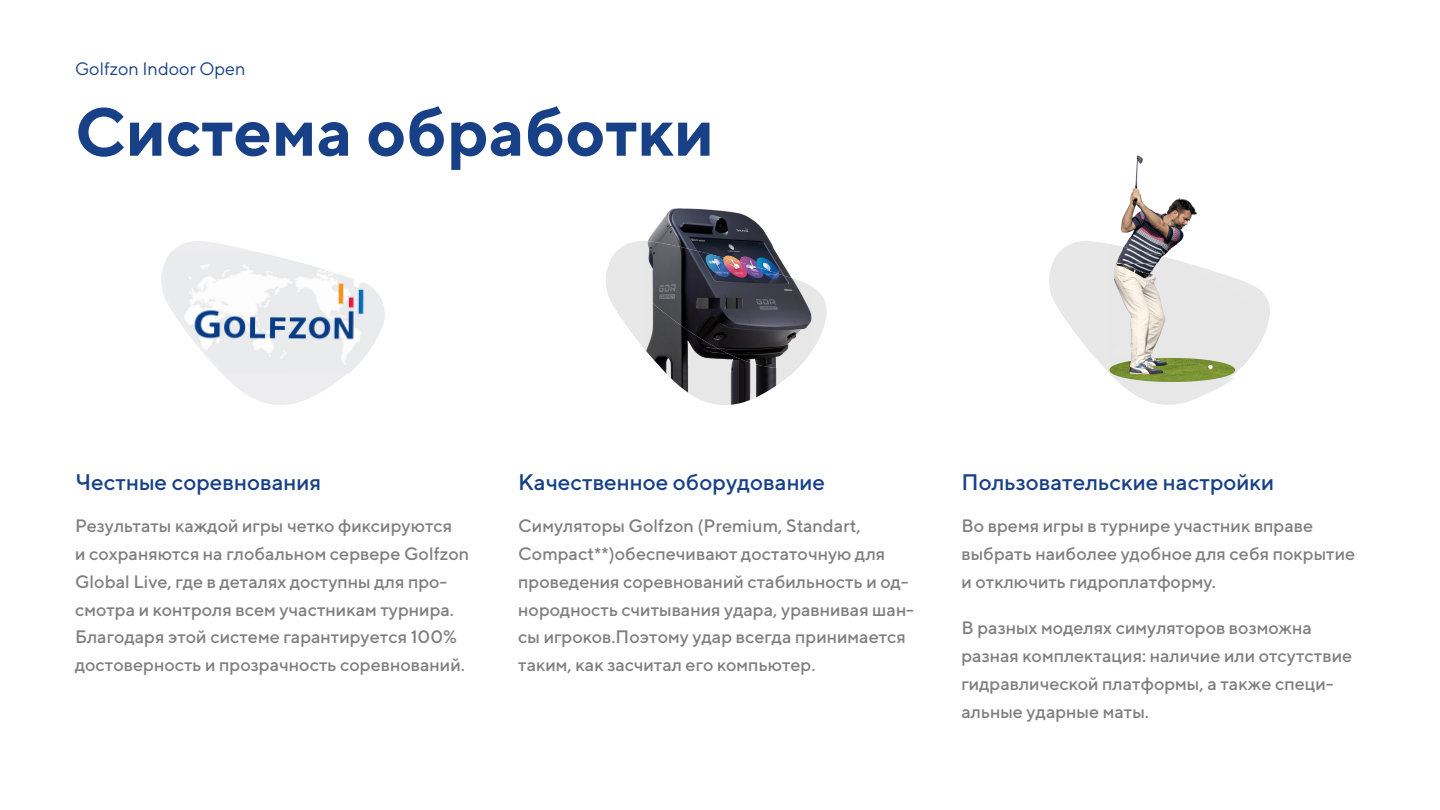
<style>
.page{position:relative;width:1440px;height:810px;background:#fff}
.page>*{position:absolute;margin:0;border:0;box-sizing:border-box;transform-origin:0 0}
.заголовок{font:700 67.5px "TT Norms";color:#174087}
.крупный_текст{font:500 22.5px "TT Norms";color:#174087}
.основной_текст_серый{font:500 18px/27.8px "TT Norms";color:#808080}
.GIO{font:18px "TT Norms";color:#174087}
</style>
<div class="page">
<svg style="left:161px;top:241px;width:187px;height:164px"></svg>
<img style="left:165px;top:252px;width:220px;height:121px">
<svg style="left:606px;top:241px;width:221px;height:156px"></svg>
<img style="left:643px;top:366px;width:114px;height:39px">
<img style="left:643px;top:208px;width:169px;height:158px">
<img style="left:643px;top:295px;width:96px;height:64px">
<img style="left:1120px;top:155px;width:77px;height:85px">
<svg style="left:1049px;top:240px;width:221px;height:165px"></svg>
<img style="left:1109px;top:229px;width:65px;height:15px">
<img style="left:1109px;top:244px;width:72px;height:20px">
<p class="GIO" style="left:75px;top:58px;width:172px">Golfzon Indoor Open</p>
<p class="заголовок" style="left:75px;top:90px;width:641px">Система обработки</p>
<p class="крупный_текст" style="left:75px;top:468px;width:248px">Честные соревнования</p>
<p class="основной_текст_серый" style="left:75px;top:512px;width:396px">Результаты каждой игры четко фиксируются<br>и сохраняются на глобальном сервере Golfzon Global Live, где в деталях доступны для про&shy;смотра и контроля всем участникам турнира.<br>Благодаря этой системе гарантируется 100% достоверность и прозрачность соревнований.</p>
<p class="крупный_текст" style="left:518px;top:468px;width:309px">Качественное оборудование</p>
<p class="основной_текст_серый" style="left:518px;top:512px;width:397px">Симуляторы Golfzon (Premium, Standart, Compact**)обеспечивают достаточную для проведения соревнований стабильность и од&shy;нородность считывания удара, уравнивая шан&shy;сы игроков.Поэтому удар всегда принимается таким, как засчитал его компьютер.</p>
<p class="крупный_текст" style="left:962px;top:468px;width:314px">Пользовательские настройки</p>
<p class="основной_текст_серый" style="left:962px;top:512px;width:395px">Во время игры в турнире участник вправе выбрать наиболее удобное для себя покрытие и отключить гидроплатформу.</p>
<p class="основной_текст_серый" style="left:962px;top:614px;width:392px">В разных моделях симуляторов возможна разная комплектация: наличие или отсутствие гидравлической платформы, а также специ&shy;альные ударные маты.</p>
</div>
